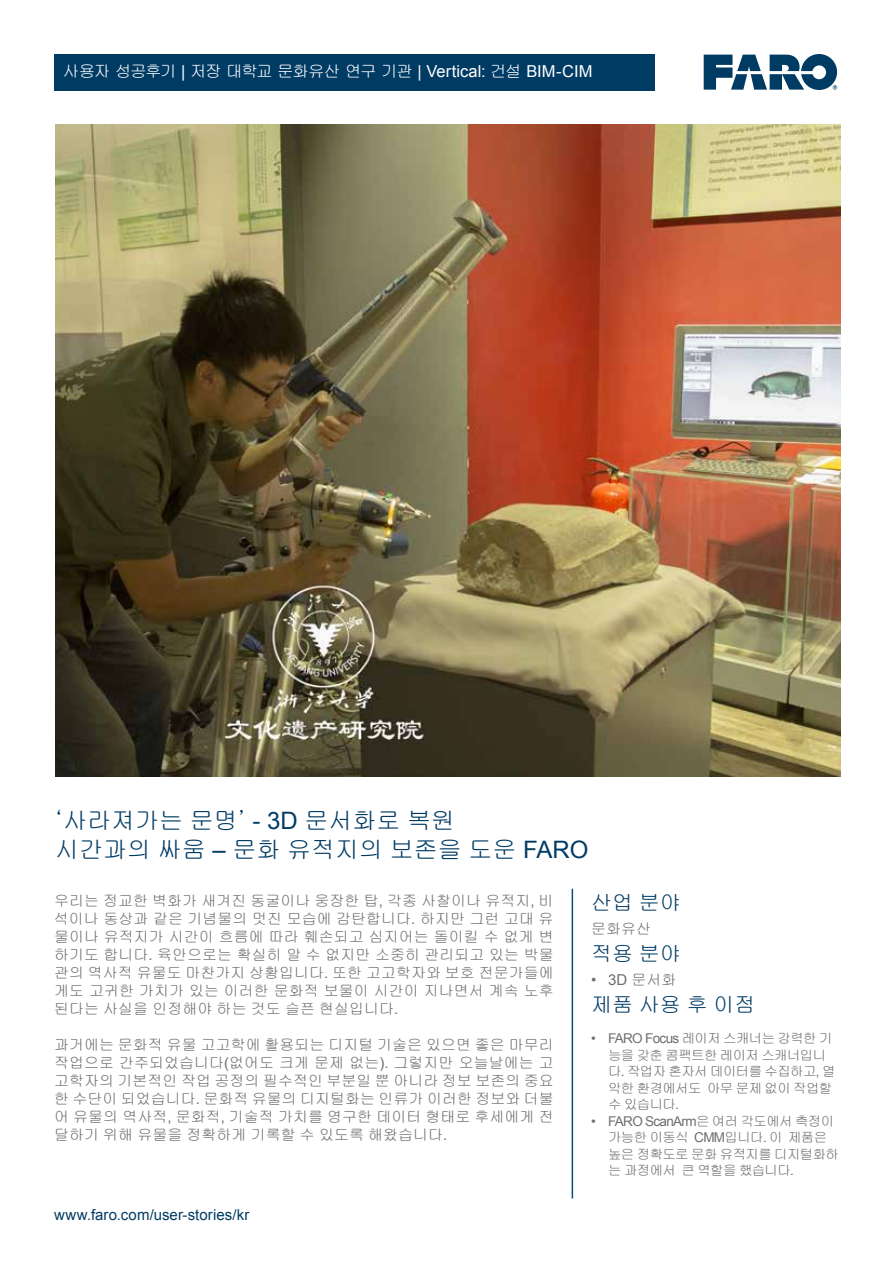
<style>
.page{position:relative;width:893px;height:1263px;background:#fff}
.page>*{position:absolute;margin:0;border:0;box-sizing:border-box;transform-origin:0 0}
.t1{font:24px/28.8px "Gulim";color:#003b64}
.t2{font:21px "Gulim";color:#003b64}
.t3{font:16.5px "Gulim";letter-spacing:-.085em;color:#fff}
.t4{font:15px/18px "Gulim";color:#6d6e71;text-align:justify}
.t5{font:15px "Arial";letter-spacing:.005em;color:#003b64}
.t6{font:15px "Arial";color:#6d6e71}
.t7{font:13.5px/16.5px "Gulim";letter-spacing:-.05em;color:#6d6e71}
.t8{font:13.5px "Arial";letter-spacing:-.05em;color:#6d6e71}
.s1{font-family:"Arial"}
.s2{font-family:"Gulim"}
</style>
<div class="page">
<div style="left:54px;top:54px;width:601px;height:36px;background:#003b64"></div>
<hr style="left:572px;top:889px;width:1px;height:309px;background:#005288">
<svg style="left:704px;top:54px;width:133px;height:36px"></svg>
<img style="left:55px;top:124px;width:785px;height:653px">
<p class="t3" style="left:63px;top:63px;width:531px">사용자 성공후기 <span class="s1">|</span> 저장 대학교 문화유산 연구 기관 <span class="s1">| Vertical:</span> 건설 <span class="s1">BIM-CIM</span></p>
<h1 class="t1" style="left:55px;top:806px;width:535px">‘사라져가는 문명’ <span class="s1">- 3D</span> 문서화로 복원<br>시간과의 싸움 <span class="s1">–</span> 문화 유적지의 보존을 도운 <span class="s1">FARO</span></h1>
<p class="t4" style="left:54px;top:891px;width:501px">우리는 정교한 벽화가 새겨진 동굴이나 웅장한 탑<span class="s1">,</span> 각종 사찰이나 유적지<span class="s1">,</span> 비 석이나 동상과 같은 기념물의 멋진 모습에 감탄합니다<span class="s1">.</span> 하지만 그런 고대 유 물이나 유적지가 시간이 흐름에 따라 훼손되고 심지어는 돌이킬 수 없게 변 하기도 합니다<span class="s1">.</span> 육안으로는 확실히 알 수 없지만 소중히 관리되고 있는 박물 관의 역사적 유물도 마찬가지 상황입니다<span class="s1">.</span> 또한 고고학자와 보호 전문가들에 게도 고귀한 가치가 있는 이러한 문화적 보물이 시간이 지나면서 계속 노후 된다는 사실을 인정해야 하는 것도 슬픈 현실입니다<span class="s1">.</span></p>
<p class="t4" style="left:54px;top:1035px;width:501px">과거에는 문화적 유물 고고학에 활용되는 디지털 기술은 있으면 좋은 마무리 작업으로 간주되었습니다<span class="s1">(</span>없어도 크게 문제 없는<span class="s1">).</span> 그렇지만 오늘날에는 고 고학자의 기본적인 작업 공정의 필수적인 부분일 뿐 아니라 정보 보존의 중요 한 수단이 되었습니다<span class="s1">.</span> 문화적 유물의 디지털화는 인류가 이러한 정보와 더불 어 유물의 역사적<span class="s1">,</span> 문화적<span class="s1">,</span> 기술적 가치를 영구한 데이터 형태로 후세에게 전 달하기 위해 유물을 정확하게 기록할 수 있도록 해왔습니다<span class="s1">.</span></p>
<h2 class="t2" style="left:591px;top:892px;width:91px">산업 분야</h2>
<p class="t4" style="left:591px;top:920px;width:61px">문화유산</p>
<h2 class="t2" style="left:591px;top:943px;width:91px">적용 분야</h2>
<p class="t6" style="left:591px;top:970px;width:87px">• 3D <span class="s2">문서화</span></p>
<h2 class="t2" style="left:591px;top:994px;width:166px">제품 사용 후 이점</h2>
<p class="t7" style="left:608px;top:1030px;width:229px;text-indent:-17px"><span class="s1">• FARO Focus</span> 레이저 스캐너는 강력한 기 능을 갖춘 콤팩트한 레이저 스캐너입니 다<span class="s1">.</span> 작업자 혼자서 데이터를 수집하고<span class="s1">,</span> 열 악한 환경에서도 아무 문제 없이 작업할 수 있습니다<span class="s1">.</span></p>
<p class="t8" style="left:591px;top:1112px;width:245px">• FARO ScanArm<span class="s2">은 여러 각도에서 측정이</span></p>
<p class="t7" style="left:608px;top:1129px;width:232px">가능한 이동식 <span class="s1">CMM</span>입니다<span class="s1">.</span> 이 제품은 높은 정확도로 문화 유적지를 디지털화하 는 과정에서 큰 역할을 했습니다<span class="s1">.</span></p>
<p class="t5" style="left:54px;top:1204px;width:197px">www.faro.com/user-stories/kr</p>
</div>
